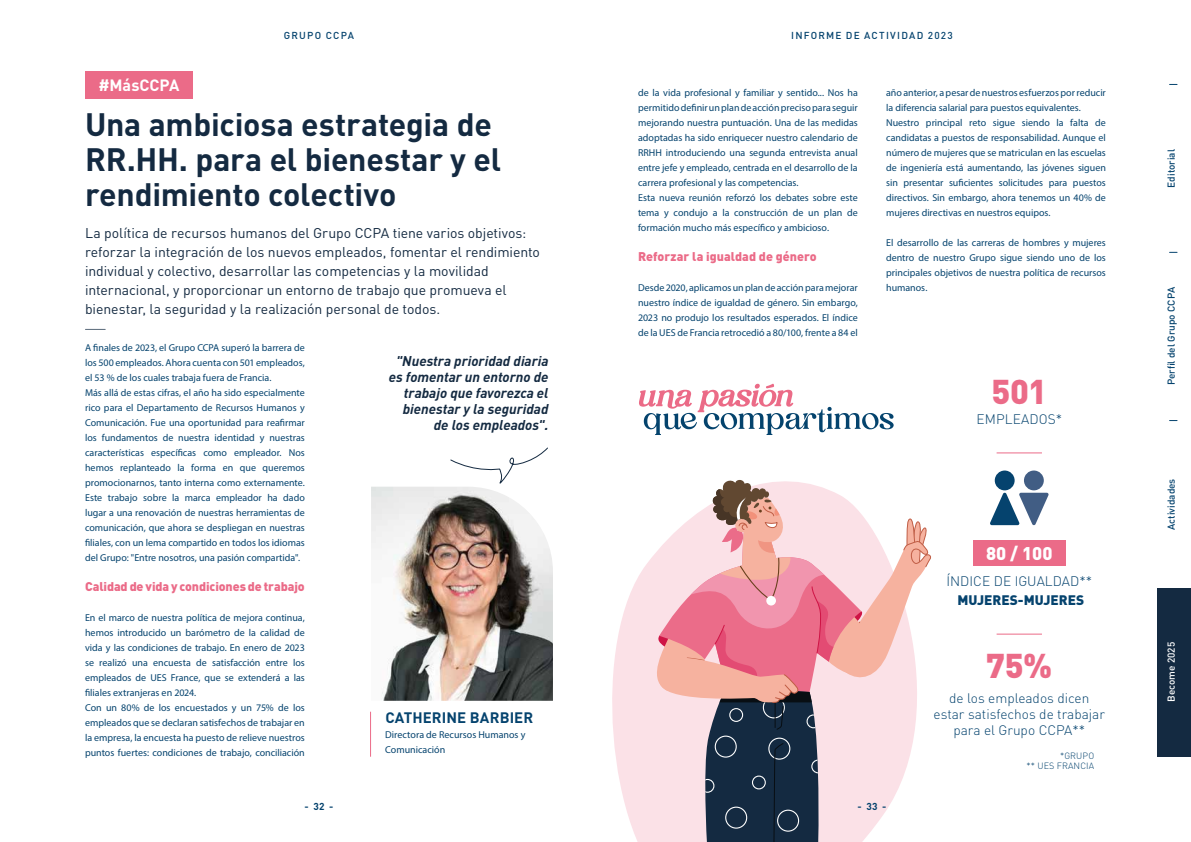
<style>
.page{position:relative;width:1191px;height:842px;background:#fff}
.page>*{position:absolute;margin:0;border:0;box-sizing:border-box;transform-origin:0 0}
.t1{font:900 34px "DIN Pro";color:#eb6b88}
.t2{font:700 32px/35px "DIN Pro";letter-spacing:-.01em;color:#142a41}
.t3{font:900 18.2px "DIN Pro";color:#fff}
.t4{font:700 16.2px "DIN Pro";color:#fff}
.t5{font:700 15px "DIN Pro";letter-spacing:.005em;color:#05436e}
.t6{font:14px/19px "DIN Pro";letter-spacing:-.005em;color:#142a41}
.t7{font:italic 700 14px/16px "DIN";color:#142a41;text-align:right}
.t8{font:300 13.6px/16.4px "DIN Pro";color:#05436e;text-align:center}
.t9{font:900 13.6px "DIN Pro";color:#05436e}
.t10{font:900 12.5px "DIN Pro";letter-spacing:-.005em;color:#eb6b88}
.t11{font:10px/15px "Myriad Pro";color:#05436e}
.t12{font:500 10px "DIN Pro";color:#05436e}
.t13{font:500 10px "DIN Pro";letter-spacing:.115em;color:#05436e}
.t14{font:500 10px "DIN Pro";color:#fff}
.t15{font:700 10px "DIN Pro";color:#05436e}
.t16{font:300 9px/10px "DIN Pro";letter-spacing:.01em;color:#05436e;text-align:right}
</style>
<div class="page">
<div style="left:85px;top:72px;width:108px;height:27px;background:#eb6b88"></div>
<svg style="left:85px;top:329px;width:21px;height:1px"></svg>
<svg style="left:612px;top:564px;width:35px;height:278px;fill:#fbe1e7"></svg>
<svg style="left:647px;top:480px;width:284px;height:362px"></svg>
<svg style="left:639px;top:384px;width:254px;height:51px"></svg>
<div style="left:994px;top:470px;width:20px;height:20px;background:#05436e;border-radius:50%"></div>
<svg style="left:990px;top:492px;width:59px;height:33px"></svg>
<div style="left:1024px;top:470px;width:19px;height:20px;background:#415d84;border-radius:50%"></div>
<div style="left:972px;top:540px;width:93px;height:26px;background:#eb6b88"></div>
<hr style="left:996px;top:453px;width:46px;height:1px;background:#eb6b88">
<hr style="left:996px;top:634px;width:46px;height:1px;background:#eb6b88">
<div style="left:1157px;top:588px;width:34px;height:168px;background:#142a41"></div>
<img style="left:371px;top:487px;width:182px;height:214px">
<hr style="left:370px;top:712px;width:1px;height:45px;background:#eb6b88">
<svg style="left:449px;top:447px;width:100px;height:41px"></svg>
<p class="t13" style="left:284px;top:28px;width:72px">GRUPO CCPA</p>
<p class="t13" style="left:791px;top:28px;width:163px">INFORME DE ACTIVIDAD 2023</p>
<h3 class="t4" style="left:98px;top:74px;width:82px">#MásCCPA</h3>
<h2 class="t2" style="left:85px;top:105px;width:417px">Una ambiciosa estrategia de<br>RR.HH. para el bienestar y el rendimiento colectivo</h2>
<p class="t6" style="left:85px;top:223px;width:456px">La política de recursos humanos del Grupo CCPA tiene varios objetivos: reforzar la integración de los nuevos empleados, fomentar el rendimiento individual y colectivo, desarrollar las competencias y la movilidad internacional, y proporcionar un entorno de trabajo que promueva el bienestar, la seguridad y la realización personal de todos.</p>
<p class="t11" style="left:85px;top:340px;width:221px">A finales de 2023, el Grupo CCPA superó la barrera de los 500 empleados. Ahora cuenta con 501 empleados, el 53 % de los cuales trabaja fuera de Francia.<br>Más allá de estas cifras, el año ha sido especialmente rico para el Departamento de Recursos Humanos y Comunicación. Fue una oportunidad para reafirmar los fundamentos de nuestra identidad y nuestras características específicas como empleador. Nos hemos replanteado la forma en que queremos promocionarnos, tanto interna como externamente.<br>Este trabajo sobre la marca empleador ha dado lugar a una renovación de nuestras herramientas de comunicación, que ahora se despliegan en nuestras filiales, con un lema compartido en todos los idiomas del Grupo: "Entre nosotros, una pasión compartida".</p>
<p class="t10" style="left:85px;top:576px;width:221px">Calidad de vida y condiciones de trabajo</p>
<p class="t11" style="left:85px;top:610px;width:221px">En el marco de nuestra política de mejora continua, hemos introducido un barómetro de la calidad de vida y las condiciones de trabajo. En enero de 2023 se realizó una encuesta de satisfacción entre los empleados de UES France, que se extenderá a las filiales extranjeras en 2024.<br>Con un 80% de los encuestados y un 75% de los empleados que se declaran satisfechos de trabajar en la empresa, la encuesta ha puesto de relieve nuestros puntos fuertes: condiciones de trabajo, conciliación</p>
<p class="t15" style="left:305px;top:800px;width:30px">- 32 -</p>
<h3 class="t7" style="left:389px;top:353px;width:161px">"Nuestra prioridad diaria es fomentar un entorno de trabajo que favorezca el bienestar y la seguridad de los empleados".</h3>
<h3 class="t5" style="left:385px;top:707px;width:149px">CATHERINE BARBIER</h3>
<p class="t11" style="left:385px;top:727px;width:142px">Directora de Recursos Humanos y<br>Comunicación</p>
<p class="t11" style="left:638px;top:85px;width:221px">de la vida profesional y familiar y sentido... Nos ha permitido definir un plan de acción preciso para seguir mejorando nuestra puntuación. Una de las medidas adoptadas ha sido enriquecer nuestro calendario de RRHH introduciendo una segunda entrevista anual entre jefe y empleado, centrada en el desarrollo de la carrera profesional y las competencias.<br>Esta nueva reunión reforzó los debates sobre este tema y condujo a la construcción de un plan de formación mucho más específico y ambicioso.</p>
<p class="t10" style="left:638px;top:246px;width:180px">Reforzar la igualdad de género</p>
<p class="t11" style="left:638px;top:280px;width:221px;text-align:justify">Desde 2020, aplicamos un plan de acción para mejorar nuestro índice de igualdad de género. Sin embargo, 2023 no produjo los resultados esperados. El índice de la UES de Francia retrocedió a 80/100, frente a 84 el</p>
<p class="t11" style="left:886px;top:85px;width:221px">año anterior, a pesar de nuestros esfuerzos por reducir la diferencia salarial para puestos equivalentes.<br>Nuestro principal reto sigue siendo la falta de candidatas a puestos de responsabilidad. Aunque el número de mujeres que se matriculan en las escuelas de ingeniería está aumentando, las jóvenes siguen sin presentar suficientes solicitudes para puestos directivos. Sin embargo, ahora tenemos un 40% de mujeres directivas en nuestros equipos.</p>
<p class="t11" style="left:886px;top:235px;width:221px;text-align:justify">El desarrollo de las carreras de hombres y mujeres dentro de nuestro Grupo sigue siendo uno de los principales objetivos de nuestra política de recursos humanos.</p>
<h1 class="t1" style="left:991px;top:362px;width:57px">501</h1>
<h3 class="t8" style="left:976px;top:410px;width:87px">EMPLEADOS*</h3>
<h3 class="t3" style="left:986px;top:538px;width:68px">80 / 100</h3>
<h3 class="t8" style="left:946px;top:572px;width:147px">ÍNDICE DE IGUALDAD**</h3>
<h3 class="t9" style="left:957px;top:588px;width:128px">MUJERES-MUJERES</h3>
<h1 class="t1" style="left:986px;top:637px;width:68px">75%</h1>
<h3 class="t8" style="left:933px;top:689px;width:173px">de los empleados dicen estar satisfechos de trabajar para el Grupo CCPA**</h3>
<p class="t16" style="left:1026px;top:751px;width:69px">*GRUPO<br>** UES FRANCIA</p>
<p class="t15" style="left:857px;top:800px;width:30px">- 33 -</p>
<p class="t12" style="left:1164px;top:188px;width:40px;rotate:-90deg">Editorial</p>
<p class="t12" style="left:1164px;top:385px;width:100px;rotate:-90deg">Perfil del Grupo CCPA</p>
<p class="t12" style="left:1164px;top:530px;width:53px;rotate:-90deg">Actividades</p>
<p class="t14" style="left:1164px;top:702px;width:61px;rotate:-90deg">Become 2025</p>
</div>
